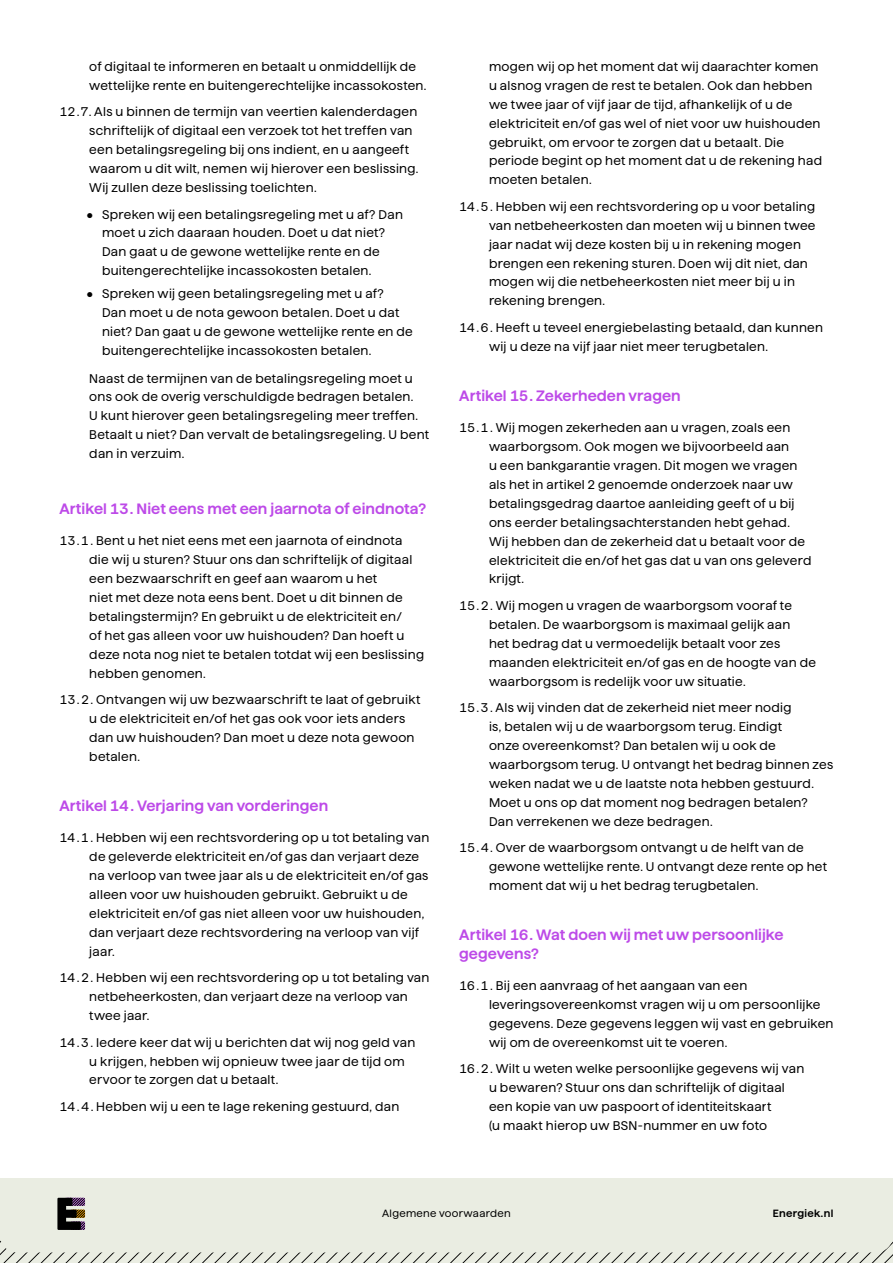
<style>
.page{position:relative;width:893px;height:1263px;background:#fff}
.page>*{position:absolute;margin:0;border:0;box-sizing:border-box;transform-origin:0 0}
.t1{font:600 15px/18.9px "Haffer SQXH";letter-spacing:.005em;color:#bd4ae8}
.t2{font:12.6px/18.9px "Haffer SQXH";letter-spacing:.025em;color:#000}
.t3{font:10.5px "Haffer XH";letter-spacing:.03em;color:#000}
.t4{font:600 10.5px "Haffer SQXH";letter-spacing:.03em;color:#000}
</style>
<div class="page">
<div style="left:0;top:1178px;width:893px;height:57px;background:#eaede2"></div>
<svg style="left:0;top:1197px;width:893px;height:66px"></svg>
<p class="t2" style="left:89px;top:56px;width:339px">of digitaal te informeren en betaalt u onmiddellijk de wettelijke rente en buitengerechtelijke incassokosten.</p>
<p class="t2" style="left:89px;top:101px;width:331px;text-indent:-30px">12.7.Als u binnen de termijn van veertien kalenderdagen schriftelijk of digitaal een verzoek tot het treffen van een betalingsregeling bij ons indient, en u aangeeft waarom u dit wilt, nemen wij hierover een beslissing.<br>Wij zullen deze beslissing toelichten.</p>
<p class="t2" style="left:102px;top:204px;width:302px;text-indent:-15px">• Spreken wij een betalingsregeling met u af? Dan moet u zich daaraan houden. Doet u dat niet?<br>Dan gaat u de gewone wettelijke rente en de buitengerechtelijke incassokosten betalen.</p>
<p class="t2" style="left:102px;top:283px;width:312px;text-indent:-15px">• Spreken wij geen betalingsregeling met u af?<br>Dan moet u de nota gewoon betalen. Doet u dat niet? Dan gaat u de gewone wettelijke rente en de buitengerechtelijke incassokosten betalen.</p>
<p class="t2" style="left:89px;top:367px;width:341px">Naast de termijnen van de betalingsregeling moet u ons ook de overig verschuldigde bedragen betalen.<br>U kunt hierover geen betalingsregeling meer treffen.<br>Betaalt u niet? Dan vervalt de betalingsregeling. U bent dan in verzuim.</p>
<p class="t1" style="left:60px;top:498px;width:368px">Artikel 13.Niet eens met een jaarnota of eindnota?</p>
<p class="t2" style="left:89px;top:530px;width:336px;text-indent:-30px">13.1.Bent u het niet eens met een jaarnota of eindnota die wij u sturen? Stuur ons dan schriftelijk of digitaal een bezwaarschrift en geef aan waarom u het<br>niet met deze nota eens bent. Doet u dit binnen de betalingstermijn? En gebruikt u de elektriciteit en/<br>of het gas alleen voor uw huishouden? Dan hoeft u deze nota nog niet te betalen totdat wij een beslissing hebben genomen.</p>
<p class="t2" style="left:89px;top:689px;width:332px;text-indent:-30px">13.2.Ontvangen wij uw bezwaarschrift te laat of gebruikt u de elektriciteit en/of het gas ook voor iets anders dan uw huishouden? Dan moet u deze nota gewoon betalen.</p>
<p class="t1" style="left:60px;top:795px;width:270px">Artikel 14.Verjaring van vorderingen</p>
<p class="t2" style="left:89px;top:827px;width:341px;text-indent:-30px">14.1.Hebben wij een rechtsvordering op u tot betaling van de geleverde elektriciteit en/of gas dan verjaart deze na verloop van twee jaar als u de elektriciteit en/of gas alleen voor uw huishouden gebruikt. Gebruikt u de elektriciteit en/of gas niet alleen voor uw huishouden, dan verjaart deze rechtsvordering na verloop van vijf jaar.</p>
<p class="t2" style="left:89px;top:967px;width:342px;text-indent:-30px">14.2.Hebben wij een rechtsvordering op u tot betaling van netbeheerkosten, dan verjaart deze na verloop van twee jaar.</p>
<p class="t2" style="left:89px;top:1032px;width:328px;text-indent:-30px">14.3.Iedere keer dat wij u berichten dat wij nog geld van u krijgen, hebben wij opnieuw twee jaar de tijd om ervoor te zorgen dat u betaalt.</p>
<p class="t2" style="left:60px;top:1096px;width:341px">14.4.Hebben wij u een te lage rekening gestuurd, dan</p>
<p class="t2" style="left:489px;top:56px;width:335px">mogen wij op het moment dat wij daarachter komen u alsnog vragen de rest te betalen. Ook dan hebben we twee jaar of vijf jaar de tijd, afhankelijk of u de elektriciteit en/of gas wel of niet voor uw huishouden gebruikt, om ervoor te zorgen dat u betaalt. Die periode begint op het moment dat u de rekening had moeten betalen.</p>
<p class="t2" style="left:489px;top:196px;width:328px;text-indent:-30px">14.5.Hebben wij een rechtsvordering op u voor betaling van netbeheerkosten dan moeten wij u binnen twee jaar nadat wij deze kosten bij u in rekening mogen brengen een rekening sturen. Doen wij dit niet, dan mogen wij die netbeheerkosten niet meer bij u in rekening brengen.</p>
<p class="t2" style="left:489px;top:317px;width:335px;text-indent:-30px">14.6.Heeft u teveel energiebelasting betaald, dan kunnen wij u deze na vijf jaar niet meer terugbetalen.</p>
<p class="t1" style="left:459px;top:385px;width:223px">Artikel 15.Zekerheden vragen</p>
<p class="t2" style="left:489px;top:417px;width:324px;text-indent:-30px">15.1.Wij mogen zekerheden aan u vragen, zoals een waarborgsom. Ook mogen we bijvoorbeeld aan<br>u een bankgarantie vragen. Dit mogen we vragen als het in artikel 2 genoemde onderzoek naar uw betalingsgedrag daartoe aanleiding geeft of u bij ons eerder betalingsachterstanden hebt gehad.<br>Wij hebben dan de zekerheid dat u betaalt voor de elektriciteit die en/of het gas dat u van ons geleverd krijgt.</p>
<p class="t2" style="left:489px;top:595px;width:328px;text-indent:-30px">15.2.Wij mogen u vragen de waarborgsom vooraf te betalen. De waarborgsom is maximaal gelijk aan<br>het bedrag dat u vermoedelijk betaalt voor zes maanden elektriciteit en/of gas en de hoogte van de waarborgsom is redelijk voor uw situatie.</p>
<p class="t2" style="left:489px;top:697px;width:346px;text-indent:-30px">15.3.Als wij vinden dat de zekerheid niet meer nodig<br>is, betalen wij u de waarborgsom terug. Eindigt<br>onze overeenkomst? Dan betalen wij u ook de waarborgsom terug. U ontvangt het bedrag binnen zes weken nadat we u de laatste nota hebben gestuurd.<br>Moet u ons op dat moment nog bedragen betalen?<br>Dan verrekenen we deze bedragen.</p>
<p class="t2" style="left:489px;top:837px;width:339px;text-indent:-30px">15.4.Over de waarborgsom ontvangt u de helft van de gewone wettelijke rente. U ontvangt deze rente op het moment dat wij u het bedrag terugbetalen.</p>
<p class="t1" style="left:459px;top:924px;width:326px">Artikel 16.Wat doen wij met uw persoonlijke gegevens?</p>
<p class="t2" style="left:489px;top:975px;width:346px;text-indent:-30px">16.1.Bij een aanvraag of het aangaan van een leveringsovereenkomst vragen wij u om persoonlijke gegevens. Deze gegevens leggen wij vast en gebruiken wij om de overeenkomst uit te voeren.</p>
<p class="t2" style="left:489px;top:1058px;width:317px;text-indent:-30px">16.2.Wilt u weten welke persoonlijke gegevens wij van u bewaren? Stuur ons dan schriftelijk of digitaal een kopie van uw paspoort of identiteitskaart<br>(u maakt hierop uw BSN-nummer en uw foto</p>
<p class="t3" style="left:382px;top:1206px;width:130px">Algemene voorwaarden</p>
<p class="t4" style="left:773px;top:1206px;width:62px">Energiek.nl</p>
</div>
